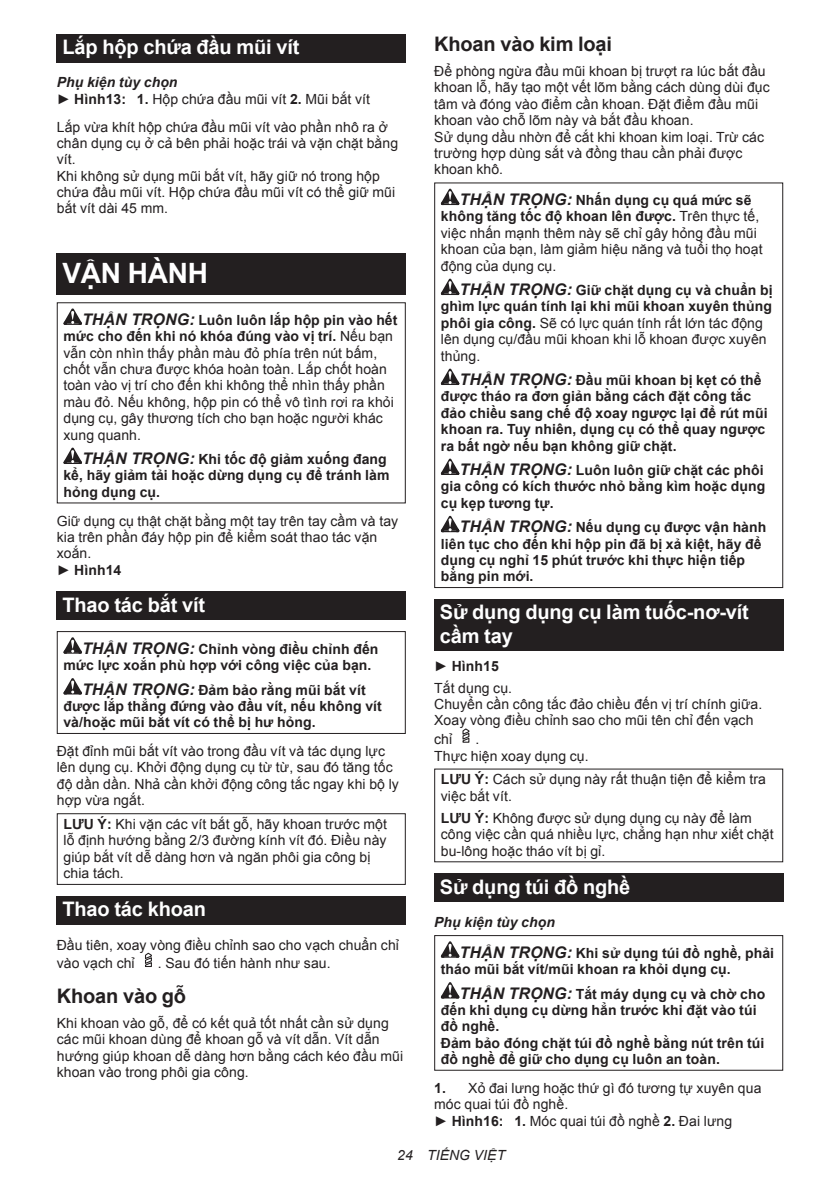
<style>
.page{position:relative;width:840px;height:1191px;background:#fff}
.page>*{position:absolute;margin:0;border:0;box-sizing:border-box;transform-origin:0 0}
.t1{font:700 28px "Arial";letter-spacing:-.01em;color:#fff}
.t2{font:700 20px/23.4px "Arial";letter-spacing:-.01em;color:#fff}
.t3{font:700 20px "Arial";letter-spacing:-.01em;color:#231f20}
.t4{font:14px/16.4px "Arial";letter-spacing:.005em;color:#231f20}
.t5{font:700 14px/16.4px "Arial";letter-spacing:.005em;color:#231f20}
.t6{font:italic 14px "Arial";letter-spacing:.005em;color:#231f20}
.s1{font-weight:700;font-style:italic}
.s2{font-weight:700}
.s3{font-weight:700;font-style:italic;font-size:16px}
.s4{font-style:italic;font-size:16px}
.s5{font-style:italic}
</style>
<div class="page">
<div style="left:57px;top:34px;width:348px;height:29px;background:#231f20"></div>
<div style="left:57px;top:253px;width:348px;height:41px;background:#231f20"></div>
<svg style="left:63px;top:308px;width:19px;height:17px"></svg>
<svg style="left:63px;top:447px;width:19px;height:17px"></svg>
<div style="left:57px;top:302px;width:348px;height:201px;border:1px solid #231f20"></div>
<div style="left:57px;top:591px;width:348px;height:29px;background:#231f20"></div>
<svg style="left:63px;top:637px;width:19px;height:16px"></svg>
<svg style="left:63px;top:678px;width:19px;height:16px"></svg>
<div style="left:57px;top:631px;width:348px;height:103px;border:1px solid #231f20"></div>
<div style="left:57px;top:813px;width:348px;height:72px;border:1px solid #231f20"></div>
<div style="left:57px;top:896px;width:348px;height:28px;background:#231f20"></div>
<svg style="left:145px;top:952px;width:7px;height:15px"></svg>
<svg style="left:440px;top:189px;width:19px;height:16px"></svg>
<svg style="left:440px;top:279px;width:19px;height:16px"></svg>
<svg style="left:440px;top:369px;width:19px;height:16px"></svg>
<svg style="left:440px;top:458px;width:19px;height:17px"></svg>
<svg style="left:440px;top:516px;width:19px;height:16px"></svg>
<div style="left:434px;top:182px;width:348px;height:406px;border:1px solid #231f20"></div>
<div style="left:434px;top:599px;width:348px;height:52px;background:#231f20"></div>
<svg style="left:462px;top:728px;width:8px;height:15px"></svg>
<div style="left:434px;top:873px;width:348px;height:29px;background:#231f20"></div>
<svg style="left:440px;top:941px;width:19px;height:16px"></svg>
<svg style="left:440px;top:982px;width:19px;height:16px"></svg>
<div style="left:434px;top:935px;width:348px;height:135px;border:1px solid #231f20"></div>
<h2 class="t2" style="left:62px;top:36px;width:238px">Lắp hộp chứa đầu mũi vít</h2>
<p class="t4" style="left:57px;top:74px;width:315px"><span class="s1">Phụ kiện tùy chọn<br></span>► <span class="s2">Hình13: 1.</span> Hộp chứa đầu mũi vít <span class="s2">2.</span> Mũi bắt vít</p>
<p class="t4" style="left:57px;top:119px;width:342px">Lắp vừa khít hộp chứa đầu mũi vít vào phần nhô ra ở chân dụng cụ ở cả bên phải hoặc trái và vặn chặt bằng vít.<br>Khi không sử dụng mũi bắt vít, hãy giữ nó trong hộp chứa đầu mũi vít. Hộp chứa đầu mũi vít có thể giữ mũi bắt vít dài 45 mm.</p>
<h1 class="t1" style="left:62px;top:254px;width:147px">VẬN HÀNH</h1>
<p class="t4" style="left:63px;top:312px;width:335px;text-indent:19px"><span class="s3">THẬN TRỌNG:</span> <span class="s2">Luôn luôn lắp hộp pin vào hết mức cho đến khi nó khóa đúng vào vị trí.</span> Nếu bạn vẫn còn nhìn thấy phần màu đỏ phía trên nút bấm, chốt vẫn chưa được khóa hoàn toàn. Lắp chốt hoàn toàn vào vị trí cho đến khi không thể nhìn thấy phần màu đỏ. Nếu không, hộp pin có thể vô tình rơi ra khỏi dụng cụ, gây thương tích cho bạn hoặc người khác xung quanh.</p>
<p class="t5" style="left:63px;top:451px;width:327px;text-indent:19px"><span class="s4">THẬN TRỌNG:</span> Khi tốc độ giảm xuống đang kể, hãy giảm tải hoặc dừng dụng cụ để tránh làm hỏng dụng cụ.</p>
<p class="t4" style="left:57px;top:512px;width:343px">Giữ dụng cụ thật chặt bằng một tay trên tay cầm và tay kia trên phần đáy hộp pin để kiểm soát thao tác vặn xoắn.<br>► <span class="s2">Hình14</span></p>
<h2 class="t2" style="left:62px;top:593px;width:144px">Thao tác bắt vít</h2>
<p class="t5" style="left:63px;top:641px;width:316px;text-indent:19px"><span class="s4">THẬN TRỌNG:</span> Chỉnh vòng điều chỉnh đến mức lực xoắn phù hợp với công việc của bạn.</p>
<p class="t5" style="left:63px;top:682px;width:320px;text-indent:19px"><span class="s4">THẬN TRỌNG:</span> Đảm bảo rằng mũi bắt vít được lắp thẳng đứng vào đầu vít, nếu không vít và/hoặc mũi bắt vít có thể bị hư hỏng.</p>
<p class="t4" style="left:57px;top:743px;width:343px">Đặt đỉnh mũi bắt vít vào trong đầu vít và tác dụng lực lên dụng cụ. Khởi động dụng cụ từ từ, sau đó tăng tốc độ dần dần. Nhả cần khởi động công tắc ngay khi bộ ly hợp vừa ngắt.</p>
<p class="t4" style="left:63px;top:816px;width:325px"><span class="s2">LƯU Ý:</span> Khi vặn các vít bắt gỗ, hãy khoan trước một lỗ định hướng bằng 2/3 đường kính vít đó. Điều này giúp bắt vít dễ dàng hơn và ngăn phôi gia công bị chia tách.</p>
<h2 class="t2" style="left:62px;top:898px;width:145px">Thao tác khoan</h2>
<p class="t4" style="left:57px;top:935px;width:343px;line-height:18.8px">Đầu tiên, xoay vòng điều chỉnh sao cho vạch chuẩn chỉ vào vạch chỉ</p>
<p class="t4" style="left:158px;top:955px;width:174px">. Sau đó tiến hành như sau.</p>
<h2 class="t3" style="left:57px;top:982px;width:131px">Khoan vào gỗ</h2>
<p class="t4" style="left:57px;top:1015px;width:348px">Khi khoan vào gỗ, để có kết quả tốt nhất cần sử dụng các mũi khoan dùng để khoan gỗ và vít dẫn. Vít dẫn hướng giúp khoan dễ dàng hơn bằng cách kéo đầu mũi khoan vào trong phôi gia công.</p>
<h2 class="t3" style="left:434px;top:31px;width:179px">Khoan vào kim loại</h2>
<p class="t4" style="left:434px;top:63px;width:337px">Để phòng ngừa đầu mũi khoan bị trượt ra lúc bắt đầu khoan lỗ, hãy tạo một vết lõm bằng cách dùng dùi đục tâm và đóng vào điểm cần khoan. Đặt điểm đầu mũi khoan vào chỗ lõm này và bắt đầu khoan.<br>Sử dụng dầu nhờn để cắt khi khoan kim loại. Trừ các trường hợp dùng sắt và đồng thau cần phải được khoan khô.</p>
<p class="t4" style="left:440px;top:192px;width:323px;text-indent:19px"><span class="s3">THẬN TRỌNG:</span> <span class="s2">Nhấn dụng cụ quá mức sẽ không tăng tốc độ khoan lên được.</span> Trên thực tế, việc nhấn mạnh thêm này sẽ chỉ gây hỏng đầu mũi khoan của bạn, làm giảm hiệu năng và tuổi thọ hoạt động của dụng cụ.</p>
<p class="t4" style="left:440px;top:282px;width:333px;text-indent:19px"><span class="s3">THẬN TRỌNG:</span> <span class="s2">Giữ chặt dụng cụ và chuẩn bị ghìm lực quán tính lại khi mũi khoan xuyên thủng phôi gia công.</span> Sẽ có lực quán tính rất lớn tác động lên dụng cụ/đầu mũi khoan khi lỗ khoan được xuyên thủng.</p>
<p class="t5" style="left:440px;top:372px;width:328px;text-indent:19px"><span class="s4">THẬN TRỌNG:</span> Đầu mũi khoan bị kẹt có thể được tháo ra đơn giản bằng cách đặt công tắc đảo chiều sang chế độ xoay ngược lại để rút mũi khoan ra. Tuy nhiên, dụng cụ có thể quay ngược ra bất ngờ nếu bạn không giữ chặt.</p>
<p class="t5" style="left:440px;top:462px;width:326px;text-indent:19px"><span class="s4">THẬN TRỌNG:</span> Luôn luôn giữ chặt các phôi gia công có kích thước nhỏ bằng kìm hoặc dụng cụ kẹp tương tự.</p>
<p class="t5" style="left:440px;top:519px;width:327px;text-indent:19px"><span class="s4">THẬN TRỌNG:</span> Nếu dụng cụ được vận hành liên tục cho đến khi hộp pin đã bị xả kiệt, hãy để dụng cụ nghỉ 15 phút trước khi thực hiện tiếp bằng pin mới.</p>
<h2 class="t2" style="left:439px;top:601px;width:310px">Sử dụng dụng cụ làm tuốc-nơ-vít cầm tay</h2>
<p class="t4" style="left:434px;top:655px;width:79px;line-height:22px">► <span class="s2">Hình15<br></span>Tắt dụng cụ.</p>
<p class="t4" style="left:434px;top:696px;width:329px">Chuyển cần công tắc đảo chiều đến vị trí chính giữa.<br>Xoay vòng điều chỉnh sao cho mũi tên chỉ đến vạch</p>
<p class="t4" style="left:434px;top:731px;width:20px">chỉ</p>
<p class="t4" style="left:434px;top:731px;width:156px;text-indent:41px">.<br>Thực hiện xoay dụng cụ.</p>
<p class="t4" style="left:440px;top:771px;width:326px"><span class="s2">LƯU Ý:</span> Cách sử dụng này rất thuận tiện để kiểm tra việc bắt vít.</p>
<p class="t4" style="left:440px;top:810px;width:334px"><span class="s2">LƯU Ý:</span> Không được sử dụng dụng cụ này để làm công việc cần quá nhiều lực, chẳng hạn như xiết chặt bu-lông hoặc tháo vít bị gỉ.</p>
<h2 class="t2" style="left:439px;top:875px;width:192px">Sử dụng túi đồ nghề</h2>
<p class="t5" style="left:459px;top:907px;width:316px;line-height:30.6px;text-indent:-25px"><span class="s5">Phụ kiện tùy chọn<br></span><span class="s4">THẬN TRỌNG:</span> Khi sử dụng túi đồ nghề, phải</p>
<p class="t5" style="left:459px;top:957px;width:307px;line-height:24.4px;text-indent:-19px">tháo mũi bắt vít/mũi khoan ra khỏi dụng cụ.<br><span class="s4">THẬN TRỌNG:</span> Tắt máy dụng cụ và chờ cho</p>
<p class="t5" style="left:440px;top:1002px;width:325px">đến khi dụng cụ dừng hẳn trước khi đặt vào túi đồ nghề.<br>Đảm bảo đóng chặt túi đồ nghề bằng nút trên túi đồ nghề để giữ cho dụng cụ luôn an toàn.</p>
<p class="t4" style="left:434px;top:1079px;width:328px"><span class="s2">1.</span> Xỏ đai lưng hoặc thứ gì đó tương tự xuyên qua móc quai túi đồ nghề.<br>► <span class="s2">Hình16: 1.</span> Móc quai túi đồ nghề <span class="s2">2.</span> Đai lưng</p>
<p class="t6" style="left:397px;top:1146px;width:109px">24 TIẾNG VIỆT</p>
</div>
